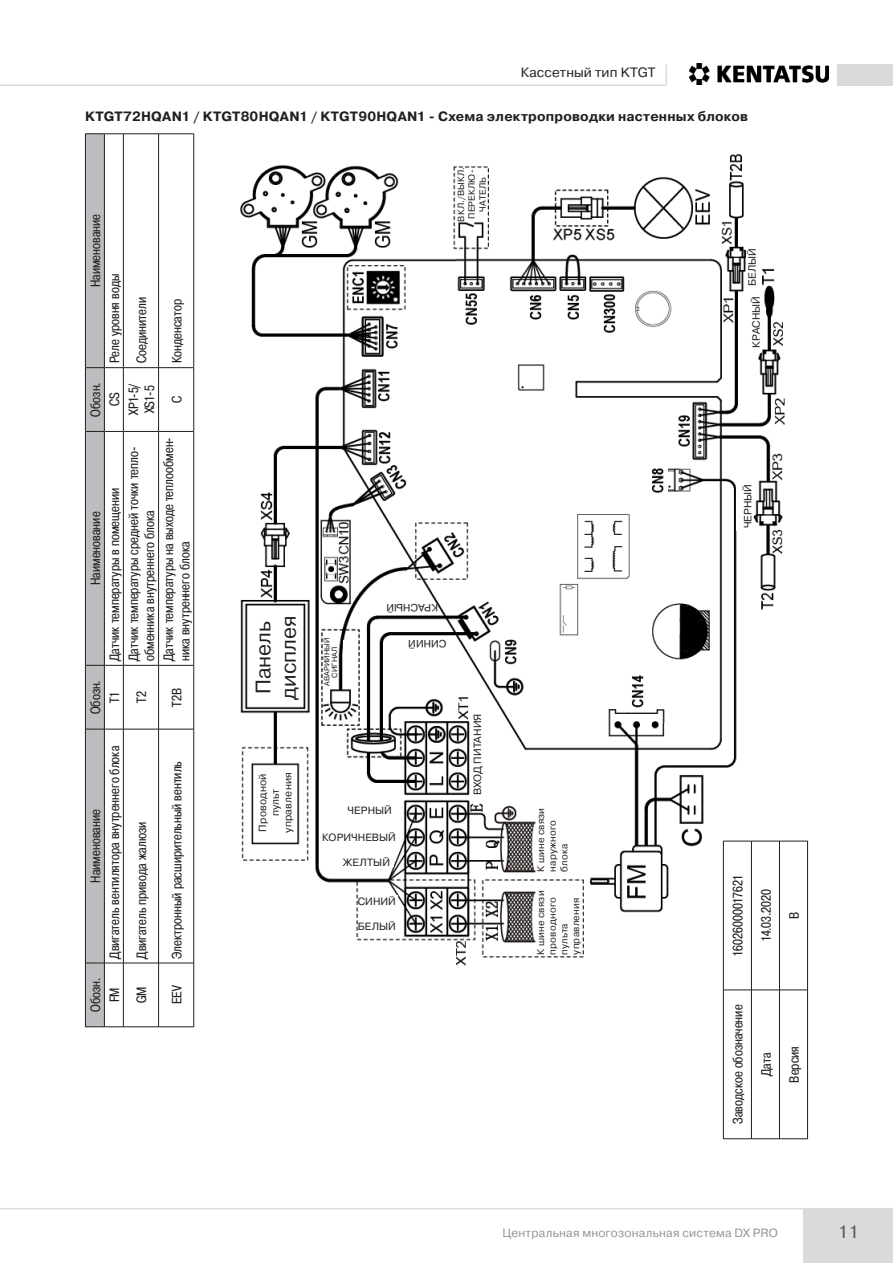
<style>
.page{position:relative;width:893px;height:1263px;background:#fff}
.page>*{position:absolute;margin:0;border:0;box-sizing:border-box;transform-origin:0 0}
.t1{font:21px/25.2px "Pragmatica C";letter-spacing:-.005em;color:#231f20}
.t2{font:18px "Pragmatica C";color:#57585a}
.t3{font:13.5px/16.2px "Pragmatica Cond C";letter-spacing:.005em;color:#231f20}
.t4{font:700 13.5px "Pragmatica C";letter-spacing:.015em;color:#231f20}
.t5{font:13.5px "Pragmatica C";letter-spacing:.01em;color:#231f20}
.t6{font:12px "Pragmatica C";letter-spacing:.015em;color:#939598}
.t7{font:10.5px/12.6px "Pragmatica C";letter-spacing:.005em;color:#231f20;text-align:center}
.t8{font:9.75px/11.7px "Pragmatica C";letter-spacing:.02em;color:#231f20}
.t9{font:9px/10.8px "Pragmatica C";letter-spacing:.02em;color:#231f20;text-align:center}
.t10{font:7.5px/7.5px "Pragmatica C";letter-spacing:.015em;color:#231f20;text-align:center}
</style>
<div class="page">
<div style="left:837px;top:64px;width:56px;height:21px;background:#d9dadc"></div>
<hr style="left:665px;top:65px;width:2px;height:20px;background:#d9dbdc">
<hr style="left:0;top:85px;width:666px;height:1px;background:#d9dbdc">
<div style="left:804px;top:1208px;width:89px;height:55px;background:#d9dadc"></div>
<hr style="left:0;top:1208px;width:893px;height:1px;background:#d9dbdc">
<img style="left:689px;top:64px;width:139px;height:20px">
<img style="left:124px;top:133px;width:670px;height:894px">
<div style="left:92px;top:137px;width:136px;height:885px;background:#fff"></div>
<div style="left:456px;top:170px;width:28px;height:50px;background:#fff"></div>
<div style="left:746px;top:246px;width:13px;height:48px;background:#fff"></div>
<div style="left:751px;top:315px;width:14px;height:32px;background:#fff"></div>
<div style="left:736px;top:479px;width:17px;height:51px;background:#fff"></div>
<div style="left:250px;top:622px;width:50px;height:69px;background:#fff"></div>
<div style="left:343px;top:639px;width:13px;height:49px;background:#fff"></div>
<div style="left:398px;top:600px;width:36px;height:15px;background:#fff"></div>
<div style="left:388px;top:636px;width:49px;height:15px;background:#fff"></div>
<div style="left:258px;top:769px;width:31px;height:68px;background:#fff"></div>
<div style="left:470px;top:719px;width:16px;height:77px;background:#fff"></div>
<div style="left:338px;top:803px;width:62px;height:42px;background:#fff"></div>
<div style="left:341px;top:854px;width:51px;height:14px;background:#fff"></div>
<div style="left:385px;top:853px;width:10px;height:7px;background:#fff"></div>
<div style="left:336px;top:860px;width:58px;height:5px;background:#fff"></div>
<hr style="left:334px;top:864px;width:59px;height:4px;background:#fff">
<div style="left:360px;top:894px;width:35px;height:16px;background:#fff"></div>
<svg style="left:395px;top:895px;width:2px;height:16px"></svg>
<div style="left:360px;top:917px;width:40px;height:17px;background:#fff"></div>
<div style="left:537px;top:882px;width:42px;height:72px;background:#fff"></div>
<div style="left:537px;top:804px;width:23px;height:72px;background:#fff"></div>
<div style="left:705px;top:796px;width:86px;height:220px;background:#fff"></div>
<hr style="left:723px;top:990px;width:1px;height:149px;background:#231f20">
<hr style="left:723px;top:841px;width:1px;height:149px;background:#231f20">
<hr style="left:751px;top:990px;width:1px;height:149px;background:#231f20">
<hr style="left:751px;top:841px;width:1px;height:149px;background:#231f20">
<hr style="left:779px;top:990px;width:1px;height:149px;background:#231f20">
<svg style="left:724px;top:1138px;width:83px;height:1px"></svg>
<hr style="left:779px;top:841px;width:1px;height:149px;background:#231f20">
<svg style="left:724px;top:989px;width:83px;height:1px"></svg>
<svg style="left:724px;top:841px;width:83px;height:1px"></svg>
<hr style="left:807px;top:990px;width:1px;height:149px;background:#231f20">
<hr style="left:807px;top:841px;width:1px;height:149px;background:#231f20">
<hr style="left:123px;top:963px;width:1px;height:64px;background:#231f20">
<hr style="left:123px;top:729px;width:1px;height:234px;background:#231f20">
<hr style="left:124px;top:963px;width:34px;height:1px;background:#231f20">
<hr style="left:123px;top:665px;width:1px;height:64px;background:#231f20">
<hr style="left:124px;top:729px;width:34px;height:1px;background:#231f20">
<hr style="left:123px;top:431px;width:1px;height:234px;background:#231f20">
<hr style="left:124px;top:665px;width:34px;height:1px;background:#231f20">
<hr style="left:123px;top:368px;width:1px;height:63px;background:#231f20">
<hr style="left:124px;top:431px;width:34px;height:1px;background:#231f20">
<hr style="left:123px;top:133px;width:1px;height:235px;background:#231f20">
<hr style="left:124px;top:367px;width:34px;height:1px;background:#231f20">
<hr style="left:158px;top:963px;width:1px;height:64px;background:#231f20">
<hr style="left:158px;top:729px;width:1px;height:234px;background:#231f20">
<hr style="left:159px;top:963px;width:34px;height:1px;background:#231f20">
<hr style="left:158px;top:665px;width:1px;height:64px;background:#231f20">
<hr style="left:159px;top:729px;width:34px;height:1px;background:#231f20">
<hr style="left:158px;top:431px;width:1px;height:234px;background:#231f20">
<hr style="left:159px;top:665px;width:34px;height:1px;background:#231f20">
<hr style="left:158px;top:368px;width:1px;height:63px;background:#231f20">
<hr style="left:159px;top:431px;width:34px;height:1px;background:#231f20">
<hr style="left:158px;top:133px;width:1px;height:235px;background:#231f20">
<hr style="left:159px;top:367px;width:34px;height:1px;background:#231f20">
<hr style="left:124px;top:1026px;width:34px;height:1px;background:#231f20">
<hr style="left:124px;top:133px;width:34px;height:1px;background:#231f20">
<hr style="left:159px;top:1026px;width:34px;height:1px;background:#231f20">
<hr style="left:159px;top:133px;width:34px;height:1px;background:#231f20">
<hr style="left:193px;top:963px;width:1px;height:64px;background:#231f20">
<hr style="left:193px;top:729px;width:1px;height:234px;background:#231f20">
<hr style="left:193px;top:665px;width:1px;height:64px;background:#231f20">
<hr style="left:193px;top:431px;width:1px;height:234px;background:#231f20">
<hr style="left:193px;top:368px;width:1px;height:63px;background:#231f20">
<hr style="left:193px;top:133px;width:1px;height:235px;background:#231f20">
<svg style="left:85px;top:133px;width:38px;height:894px"></svg>
<hr style="left:104px;top:963px;width:1px;height:64px;background:#231f20">
<hr style="left:104px;top:729px;width:1px;height:234px;background:#231f20">
<hr style="left:104px;top:665px;width:1px;height:64px;background:#231f20">
<hr style="left:104px;top:431px;width:1px;height:234px;background:#231f20">
<hr style="left:104px;top:368px;width:1px;height:63px;background:#231f20">
<hr style="left:104px;top:133px;width:1px;height:235px;background:#231f20">
<p class="t5" style="left:521px;top:64px;width:136px">Кассетный тип KTGT</p>
<p class="t4" style="left:85px;top:109px;width:664px">KTGT72HQAN1 / KTGT80HQAN1 / KTGT90HQAN1 - Схема электропроводки настенных блоков</p>
<p class="t3" style="left:87px;top:287px;width:75px;rotate:-90deg">Наименование</p>
<p class="t3" style="left:87px;top:417px;width:36px;rotate:-90deg">Обозн.</p>
<p class="t3" style="left:87px;top:585px;width:75px;rotate:-90deg">Наименование</p>
<p class="t3" style="left:87px;top:714px;width:36px;rotate:-90deg">Обозн.</p>
<p class="t3" style="left:106px;top:363px;width:91px;rotate:-90deg">Реле уровня воды</p>
<p class="t3" style="left:133px;top:363px;width:68px;rotate:-90deg">Соединители</p>
<p class="t3" style="left:106px;top:406px;width:15px;rotate:-90deg">CS</p>
<p class="t3" style="left:125px;top:415px;width:34px;rotate:-90deg">XP1-5/<br>XS1-5</p>
<p class="t3" style="left:169px;top:363px;width:66px;rotate:-90deg">Конденсатор</p>
<p class="t3" style="left:169px;top:403px;width:9px;rotate:-90deg">C</p>
<p class="t3" style="left:161px;top:661px;width:225px;rotate:-90deg">Датчик температуры на выходе теплообмен&shy;ника внутреннего блока</p>
<p class="t3" style="left:125px;top:661px;width:216px;rotate:-90deg">Датчик температуры средней точки тепло&shy;обменника внутреннего блока</p>
<p class="t3" style="left:106px;top:661px;width:174px;rotate:-90deg">Датчик температуры в помещении</p>
<p class="t3" style="left:106px;top:703px;width:13px;rotate:-90deg">T1</p>
<p class="t3" style="left:133px;top:703px;width:13px;rotate:-90deg">T2</p>
<p class="t3" style="left:169px;top:706px;width:20px;rotate:-90deg">T2B</p>
<p class="t3" style="left:87px;top:883px;width:75px;rotate:-90deg">Наименование</p>
<p class="t3" style="left:87px;top:1012px;width:36px;rotate:-90deg">Обозн.</p>
<p class="t3" style="left:106px;top:959px;width:214px;rotate:-90deg">Двигатель вентилятора внутреннего блока</p>
<p class="t3" style="left:106px;top:1002px;width:17px;rotate:-90deg">FM</p>
<p class="t3" style="left:133px;top:959px;width:139px;rotate:-90deg">Двигатель привода жалюзи</p>
<p class="t3" style="left:133px;top:1003px;width:18px;rotate:-90deg">GM</p>
<p class="t3" style="left:169px;top:959px;width:199px;rotate:-90deg">Электронный расширительный вентиль</p>
<p class="t3" style="left:169px;top:1004px;width:21px;rotate:-90deg">EEV</p>
<p class="t9" style="left:456px;top:222px;width:56px;rotate:-90deg">ВКЛ./ВЫКЛ.<br>ПЕРЕКЛЮ-<br>ЧАТЕЛЬ</p>
<p class="t7" style="left:746px;top:286px;width:40px;rotate:-90deg">БЕЛЫЙ</p>
<p class="t7" style="left:750px;top:348px;width:53px;rotate:-90deg">КРАСНЫЙ</p>
<h1 class="t1" style="left:251px;top:700px;width:85px;rotate:-90deg">Панель дисплея</h1>
<p class="t10" style="left:323px;top:686px;width:50px;rotate:-90deg">АВАРИЙНЫЙ<br>СИГНАЛ</p>
<p class="t7" style="left:438px;top:614px;width:53px;rotate:-180deg">КРАСНЫЙ</p>
<p class="t7" style="left:446px;top:650px;width:40px;rotate:-180deg">СИНИЙ</p>
<p class="t7" style="left:256px;top:833px;width:62px;rotate:-90deg">Проводной пульт управления</p>
<p class="t7" style="left:348px;top:804px;width:46px">ЧЕРНЫЙ</p>
<p class="t7" style="left:322px;top:831px;width:75px">КОРИЧНЕВЫЙ</p>
<p class="t7" style="left:343px;top:856px;width:49px">ЖЕЛТЫЙ</p>
<p class="t7" style="left:358px;top:895px;width:40px">СИНИЙ</p>
<p class="t7" style="left:358px;top:920px;width:40px">БЕЛЫЙ</p>
<p class="t7" style="left:471px;top:795px;width:83px;rotate:-90deg">ВХОД ПИТАНИЯ</p>
<p class="t8" style="left:535px;top:872px;width:65px;rotate:-90deg">К шине связи наружного блока</p>
<p class="t8" style="left:535px;top:954px;width:65px;rotate:-90deg">К шине связи проводного пульта управления</p>
<p class="t7" style="left:742px;top:528px;width:46px;rotate:-90deg">ЧЕРНЫЙ</p>
<p class="t3" style="left:730px;top:957px;width:84px;rotate:-90deg">16026000017621</p>
<p class="t3" style="left:758px;top:942px;width:55px;rotate:-90deg">14.03.2020</p>
<p class="t3" style="left:786px;top:919px;width:9px;rotate:-90deg">В</p>
<p class="t3" style="left:730px;top:1124px;width:121px;rotate:-90deg">Заводское обозначение</p>
<p class="t3" style="left:758px;top:1076px;width:25px;rotate:-90deg">Дата</p>
<p class="t3" style="left:786px;top:1082px;width:38px;rotate:-90deg">Версия</p>
<p class="t6" style="left:502px;top:1226px;width:277px">Центральная многозональная система DX PRO</p>
<h2 class="t2" style="left:838px;top:1221px;width:22px">11</h2>
</div>
